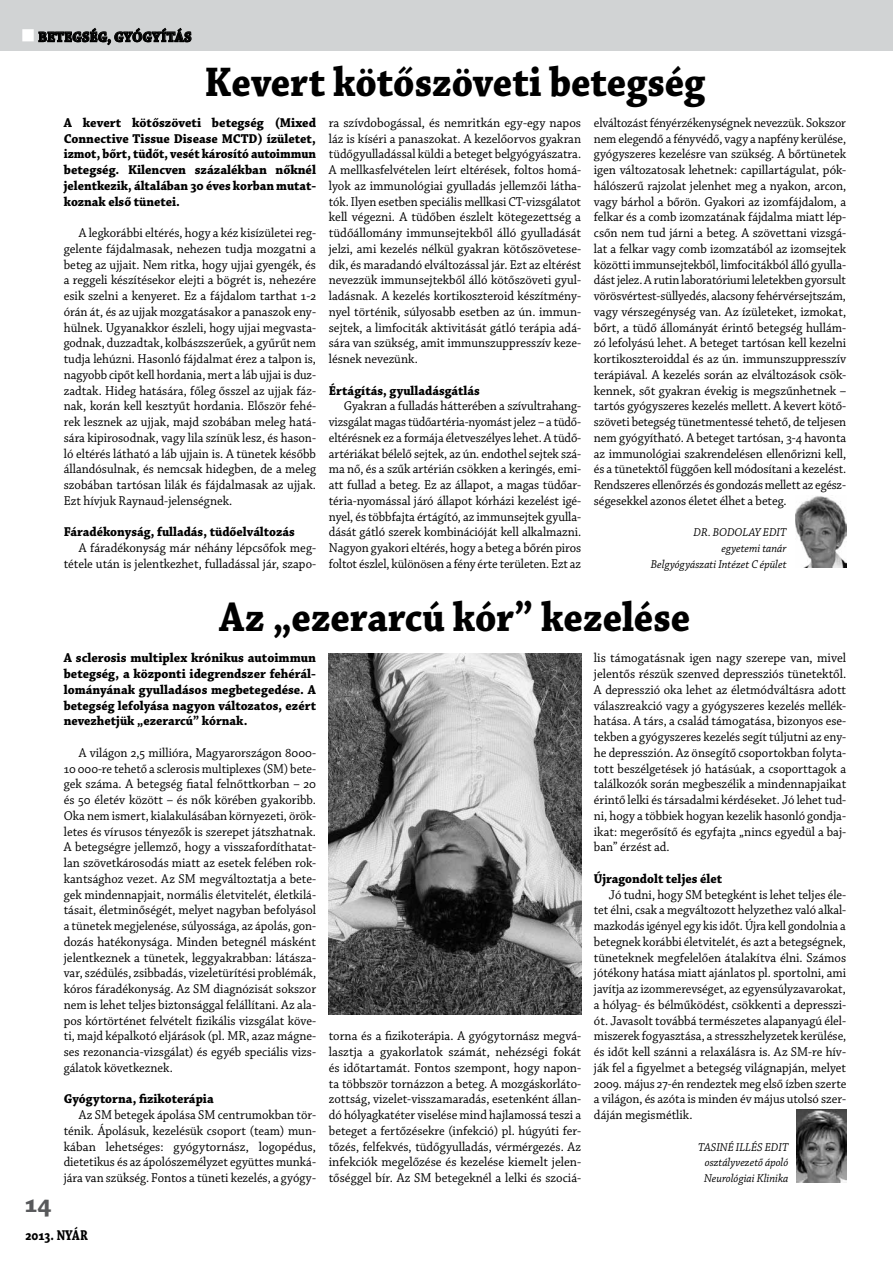
<style>
.page{position:relative;width:893px;height:1263px;background:#fff}
.page>*{position:absolute;margin:0;border:0;box-sizing:border-box;transform-origin:0 0}
.t1{font:700 43.5px "Chaparral Pro";letter-spacing:-.005em;color:#000;scale:.9 1}
.t2{font:700 27px "Chaparral Pro";color:#58595b;scale:.9 1}
.t3{font:700 15px "Chaparral Pro";color:#000;scale:.94 1}
.t4{font:700 15px "Chaparral Pro";color:#000;scale:.8 1}
.t5{font:13.5px/15.8px "Chaparral Pro";color:#000;text-align:justify;scale:.94 1}
.t6{font:13.5px/15.8px "Chaparral Pro";color:#000;text-align:justify;scale:.96 1}
.t7{font:13.5px/15.8px "Chaparral Pro";color:#000;text-align:justify;scale:.93 1}
.t8{font:700 13.5px/15.8px "Chaparral Pro";color:#000;text-align:justify;scale:.96 1}
.t9{font:700 13.5px "Chaparral Pro";color:#000;scale:.94 1}
.t10{font:13.5px/15.8px "Chaparral Pro";color:#000;text-align:right;scale:.95 1}
.t11{font:italic 12px/15.8px "Chaparral Pro";letter-spacing:.005em;color:#000;text-align:right;scale:.94 1}
.s1{color:#fff}
</style>
<div class="page">
<div style="left:0;top:0;width:893px;height:51px;background:#d1d3d4"></div>
<img style="left:795px;top:496px;width:51px;height:72px">
<img style="left:797px;top:1110px;width:49px;height:72px">
<img style="left:329px;top:654px;width:252px;height:360px">
<svg style="left:38px;top:28px;width:154px;height:17px"></svg>
<p class="t3" style="left:21px;top:28px;width:174px"><span class="s1">■</span> betegség, gyógyítás</p>
<h1 class="t1" style="left:205px;top:57px;width:558px">Kevert kötőszöveti betegség</h1>
<p class="t8" style="left:64px;top:115px;width:264px">A kevert kötőszöveti betegség (Mixed Connective Tissue Disease MCTD) ízületet, izmot, bőrt, tüdőt, vesét károsító autoimmun betegség. Kilencven százalékban nőknél jelentkezik, általában 30 éves korban mutat&shy;koznak első tünetei.</p>
<p class="t5" style="left:64px;top:225px;width:270px;text-indent:15px">A legkorábbi eltérés, hogy a kéz kisízületei reg&shy;gelente fájdalmasak, nehezen tudja mozgatni a beteg az ujjait. Nem ritka, hogy ujjai gyengék, és a reggeli készítésekor elejti a bögrét is, nehezére esik szelni a kenyeret. Ez a fájdalom tarthat 1-2 órán át, és az ujjak mozgatásakor a panaszok eny&shy;hülnek. Ugyanakkor észleli, hogy ujjai megvasta&shy;godnak, duzzadtak, kolbászszerűek, a gyűrűt nem tudja lehúzni. Hasonló fájdalmat érez a talpon is, nagyobb cipőt kell hordania, mert a láb ujjai is duz&shy;zadtak. Hideg hatására, főleg ősszel az ujjak fáz&shy;nak, korán kell kesztyűt hordania. Először fehé&shy;rek lesznek az ujjak, majd szobában meleg hatá&shy;sára kipirosodnak, vagy lila színük lesz, és hason&shy;ló eltérés látható a láb ujjain is. A tünetek később állandósulnak, és nemcsak hidegben, de a meleg szobában tartósan lilák és fájdalmasak az ujjak.<br>Ezt hívjuk Raynaud-jelenségnek.</p>
<p class="t9" style="left:64px;top:524px;width:247px">Fáradékonyság, fulladás, tüdőelváltozás</p>
<p class="t10" style="left:64px;top:540px;width:267px">A fáradékonyság már néhány lépcsőfok meg&shy;tétele után is jelentkezhet, fulladással jár, szapo-</p>
<p class="t6" style="left:329px;top:115px;width:265px">ra szívdobogással, és nemritkán egy-egy napos láz is kíséri a panaszokat. A kezelőorvos gyakran tüdőgyulladással küldi a beteget belgyógyászatra.<br>A mellkasfelvételen leírt eltérések, foltos homá&shy;lyok az immunológiai gyulladás jellemzői látha&shy;tók. Ilyen esetben speciális mellkasi CT-vizsgálatot kell végezni. A tüdőben észlelt kötegezettség a tüdőállomány immunsejtekből álló gyulladását jelzi, ami kezelés nélkül gyakran kötőszövetese&shy;dik, és maradandó elváltozással jár. Ezt az eltérést nevezzük immunsejtekből álló kötőszöveti gyul&shy;ladásnak. A kezelés kortikoszteroid készítmén - nyel történik, súlyosabb esetben az ún. immun&shy;sejtek, a limfociták aktivitását gátló terápia adá&shy;sára van szükség, amit immunszuppresszív keze&shy;lésnek nevezünk.</p>
<p class="t9" style="left:329px;top:382px;width:162px">Értágítás, gyulladásgátlás</p>
<p class="t5" style="left:329px;top:399px;width:270px;text-indent:15px">Gyakran a fulladás hátterében a szívultrahang&shy;vizsgálat magas tüdőartéria-nyomást jelez – a tüdő&shy;eltérésnek ez a formája életveszélyes lehet. A tüdő&shy;artériákat bélelő sejtek, az ún. endothel sejtek szá&shy;ma nő, és a szűk artérián csökken a keringés, emi&shy;att fullad a beteg. Ez az állapot, a magas tüdőar&shy;téria-nyomással járó állapot kórházi kezelést igé&shy;nyel, és többfajta értágító, az immunsejtek gyulla&shy;dását gátló szerek kombinációját kell alkalmazni.<br>Nagyon gyakori eltérés, hogy a beteg a bőrén piros foltot észlel, különösen a fény érte területen. Ezt az</p>
<p class="t7" style="left:594px;top:115px;width:273px">elváltozást fényérzékenységnek nevezzük. Sokszor nem elegendő a fényvédő, vagy a napfény kerülése, gyógyszeres kezelésre van szükség. A bőrtünetek igen változatosak lehetnek: capillartágulat, pók&shy;hálószerű rajzolat jelenhet meg a nyakon, arcon, vagy bárhol a bőrön. Gyakori az izomfájdalom, a felkar és a comb izomzatának fájdalma miatt lép&shy;csőn nem tud járni a beteg. A szövettani vizsgá&shy;lat a felkar vagy comb izomzatából az izomsejtek közötti immunsejtekből, limfocitákból álló gyulla&shy;dást jelez. A rutin laboratóriumi leletekben gyorsult vörösvértest-süllyedés, alacsony fehérvérsejtszám, vagy vérszegénység van. Az ízületeket, izmokat, bőrt, a tüdő állományát érintő betegség hullám&shy;zó lefolyású lehet. A beteget tartósan kell kezelni kortikoszteroiddal és az ún. immunszuppresszív terápiával. A kezelés során az elváltozások csök&shy;kennek, sőt gyakran évekig is megszűnhetnek – tartós gyógyszeres kezelés mellett. A kevert kötő&shy;szöveti betegség tünetmentessé tehető, de teljesen nem gyógyítható. A beteget tartósan, 3-4 havonta az immunológiai szakrendelésen ellenőrizni kell, és a tünetektől függően kell módosítani a kezelést.<br>Rendszeres ellenőrzés és gondozás mellett az egész&shy;ségesekkel azonos életet élhet a beteg.</p>
<p class="t11" style="left:651px;top:525px;width:146px">Dr. Bod olay Edit<br>egyetemi tanár<br>Belgyógyászati Intézet C épület</p>
<h1 class="t1" style="left:219px;top:591px;width:525px">Az „ezerarcú kór” kezelése</h1>
<p class="t8" style="left:64px;top:651px;width:264px">A sclerosis multiplex krónikus autoimmun betegség, a központi idegrendszer fehérál&shy;lományának gyulladásos megbetegedése. A betegség lefolyása nagyon változatos, ezért nevezhetjük „ezerarcú” kórnak.</p>
<p class="t5" style="left:64px;top:745px;width:270px;text-indent:15px">A világon 2,5 millióra, Magyarországon 8000- 10 000-re tehető a sclerosis multiplexes (SM) bete&shy;gek száma. A betegség fiatal felnőttkorban – 20 és 50 életév között – és nők körében gyakoribb.<br>Oka nem ismert, kialakulásában környezeti, örök&shy;letes és vírusos tényezők is szerepet játszhatnak.<br>A betegségre jellemző, hogy a visszafordíthatat&shy;lan szövetkárosodás miatt az esetek felében rok&shy;kantsághoz vezet. Az SM megváltoztatja a bete&shy;gek mindennapjait, normális életvitelét, életkilá&shy;tásait, életminőségét, melyet nagyban befolyásol a tünetek megjelenése, súlyossága, az ápolás, gon&shy;dozás hatékonysága. Minden betegnél másként jelentkeznek a tünetek, leggyakrabban: látásza&shy;var, szédülés, zsibbadás, vizeletürítési problémák, kóros fáradékonyság. Az SM diagnózisát sokszor nem is lehet teljes biztonsággal felállítani. Az ala&shy;pos kórtörténet felvételt fizikális vizsgálat köve&shy;ti, majd képalkotó eljárások (pl. MR, azaz mágne&shy;ses rezonancia-vizsgálat) és egyéb speciális vizs&shy;gálatok következnek.</p>
<p class="t9" style="left:64px;top:1091px;width:161px">Gyógytorna, fizikoterápia</p>
<p class="t5" style="left:64px;top:1107px;width:270px;text-indent:15px">Az SM betegek ápolása SM centrumokban tör&shy;ténik. Ápolásuk, kezelésük csoport (team) mun&shy;kában lehetséges: gyógytornász, logopédus, dietetikus és az ápolószemélyzet együttes munká&shy;jára van szükség. Fontos a tüneti kezelés, a gyógy-</p>
<h2 class="t2" style="left:25px;top:1188px;width:31px">14</h2>
<p class="t4" style="left:25px;top:1226px;width:79px">2013. NYÁR</p>
<p class="t5" style="left:329px;top:1029px;width:270px">torna és a fizikoterápia. A gyógytornász megvá&shy;lasztja a gyakorlatok számát, nehézségi fokát és időtartamát. Fontos szempont, hogy napon&shy;ta többször tornázzon a beteg. A mozgáskorláto&shy;zottság, vizelet-visszamaradás, esetenként állan&shy;dó hólyagkatéter viselése mind hajlamossá teszi a beteget a fertőzésekre (infekció) pl. húgyúti fer&shy;tőzés, felfekvés, tüdőgyulladás, vérmérgezés. Az infekciók megelőzése és kezelése kiemelt jelen&shy;tőséggel bír. Az SM betegeknél a lelki és szociá-</p>
<p class="t6" style="left:594px;top:651px;width:264px">lis támogatásnak igen nagy szerepe van, mivel jelentős részük szenved depressziós tünetektől.<br>A depresszió oka lehet az életmódváltásra adott válaszreakció vagy a gyógyszeres kezelés mellék&shy;hatása. A társ, a család támogatása, bizonyos ese&shy;tekben a gyógyszeres kezelés segít túljutni az eny&shy;he depresszión. Az önsegítő csoportokban folyta&shy;tott beszélgetések jó hatásúak, a csoporttagok a találkozók során megbeszélik a mindennapjaikat érintő lelki és társadalmi kérdéseket. Jó lehet tud&shy;ni, hogy a többiek hogyan kezelik hasonló gondja&shy;ikat: megerősítő és egyfajta „nincs egyedül a baj&shy;ban” érzést ad.</p>
<p class="t9" style="left:594px;top:871px;width:138px">Újragondolt teljes élet</p>
<p class="t5" style="left:594px;top:887px;width:270px;text-indent:15px">Jó tudni, hogy SM betegként is lehet teljes éle&shy;tet élni, csak a megváltozott helyzethez való alkal&shy;mazkodás igényel egy kis időt. Újra kell gondolnia a betegnek korábbi életvitelét, és azt a betegségnek, tüneteknek megfelelően átalakítva élni. Számos jótékony hatása miatt ajánlatos pl. sportolni, ami javítja az izommerevséget, az egyensúlyzavarokat, a hólyag- és bélműködést, csökkenti a depresszi&shy;ót. Javasolt továbbá természetes alapanyagú élel&shy;miszerek fogyasztása, a stresszhelyzetek kerülése, és időt kell szánni a relaxálásra is. Az SM-re hív&shy;ják fel a figyelmet a betegség világnapján, melyet 2009. május 27-én rendeztek meg első ízben szerte a világon, és azóta is minden év május utolsó szer&shy;dáján megismétlik.</p>
<p class="t11" style="left:698px;top:1139px;width:8px">Tasin</p>
<p class="t11" style="left:704px;top:1139px;width:91px;text-align:justify;text-indent:24px">é Illés Edit osztályvezető ápoló Neurológiai Klinika</p>
</div>
